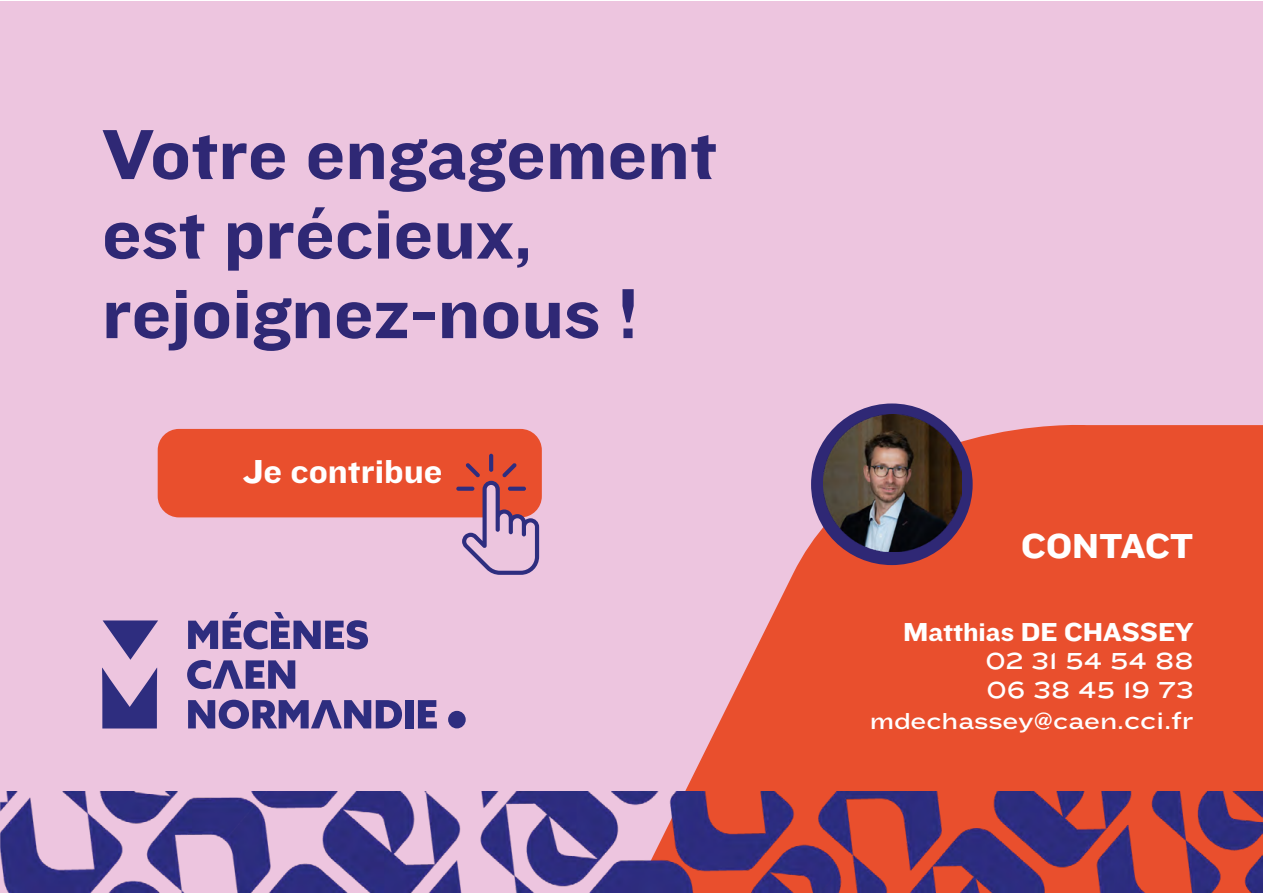
<style>
.page{position:relative;width:1263px;height:893px;background:#fff}
.page>*{position:absolute;margin:0;border:0;box-sizing:border-box;transform-origin:0 0}
.t1{font:73.5px/79.5px "Knockout HTF52 Cruiserweight";color:#2f2875}
.t2{font:36px "Knockout HTF52 Cruiserweight";color:#fff}
.t3{font:34.5px "Knockout HTF52 Cruiserweight";color:#fff}
.t4{font:27px "Knockout HTF52 Cruiserweight";color:#fff}
.t5{font:24px/29.7px "Knockout HTF34 Junior Sumo";color:#fff;text-align:right}
.s1{font-size:25.5px}
</style>
<div class="page">
<div style="left:0;top:1px;width:1263px;height:891px;background:#edc5df"></div>
<svg style="left:595px;top:425px;width:668px;height:468px;fill:#e94f2d"></svg>
<img style="left:1px;top:792px;width:1262px;height:100px">
<div style="left:811px;top:403px;width:162px;height:162px;background:#2f2875;border-radius:50%"></div>
<img style="left:824px;top:414px;width:137px;height:137px">
<svg style="left:102px;top:668px;width:55px;height:60px"></svg>
<svg style="left:103px;top:620px;width:55px;height:40px"></svg>
<svg style="left:188px;top:612px;width:180px;height:37px"></svg>
<svg style="left:187px;top:660px;width:108px;height:29px"></svg>
<div style="left:405px;top:700px;width:8px;height:28px;background:#2e2d7f"></div>
<svg style="left:418px;top:700px;width:19px;height:28px"></svg>
<div style="left:448px;top:711px;width:18px;height:17px;background:#2e2d7f;border-radius:50%"></div>
<svg style="left:188px;top:700px;width:214px;height:29px"></svg>
<div style="left:158px;top:429px;width:384px;height:88px;background:#e94f2d;border-radius:21px"></div>
<svg style="left:456px;top:487px;width:18px;height:4px"></svg>
<svg style="left:489px;top:454px;width:4px;height:18px"></svg>
<svg style="left:462px;top:463px;width:77px;height:112px"></svg>
<h1 class="t1" style="left:102px;top:116px;width:616px">Votre engagement est précieux, rejoignez-nous !</h1>
<h3 class="t3" style="left:242px;top:453px;width:201px">Je contribue</h3>
<h2 class="t2" style="left:1021px;top:526px;width:174px">CONTACT</h2>
<p class="t4" style="left:903px;top:617px;width:292px">Matthias DE CHASSEY</p>
<p class="t5" style="left:870px;top:647px;width:325px">02 31 54 54 88<br>06 38 45 19 73 mdechassey@caen.<span class="s1">cci.fr</span></p>
</div>
